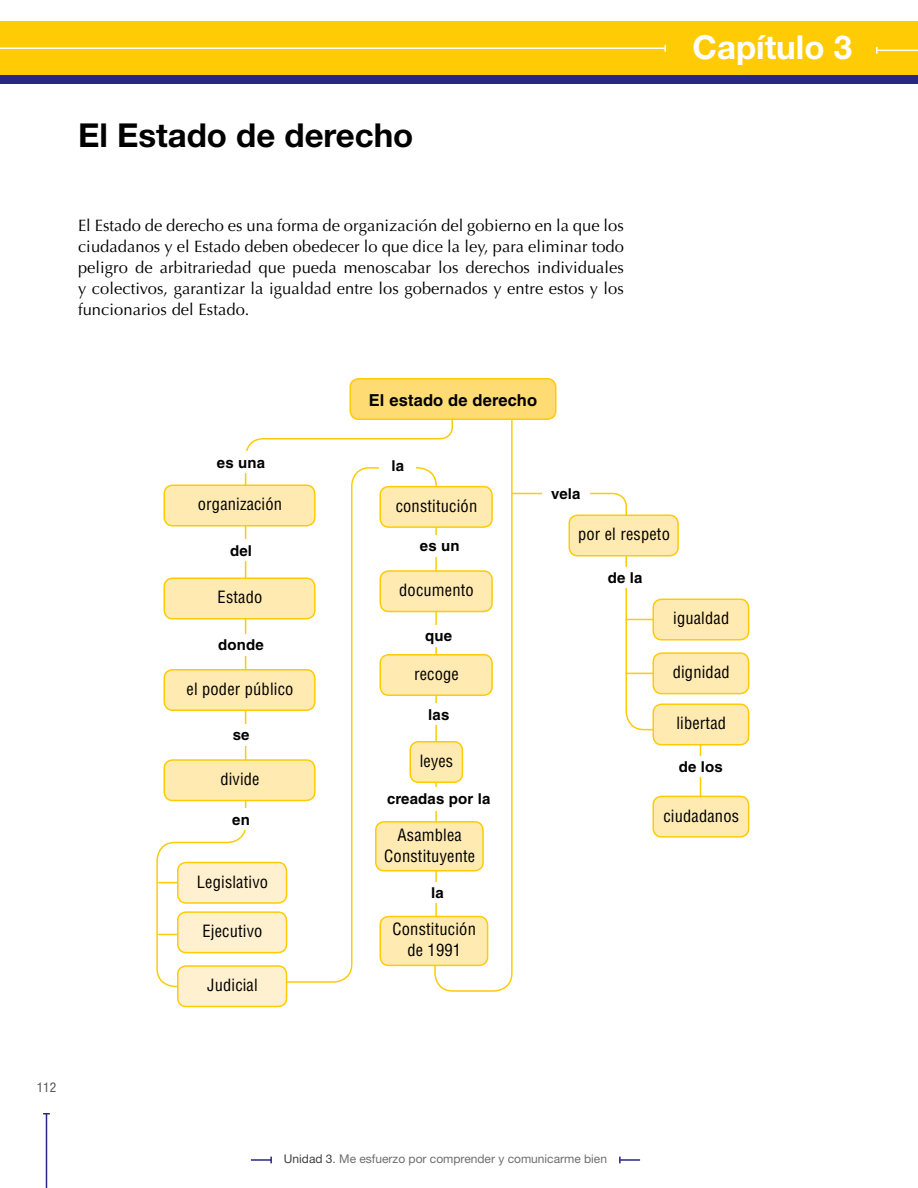
<style>
.page{position:relative;width:918px;height:1188px;background:#fff}
.page>*{position:absolute;margin:0;border:0;box-sizing:border-box;transform-origin:0 0}
.t1{font:700 33px "Helvetica Neue LT Std";color:#000}
.t2{font:700 33px "Helvetica Neue LT Std";color:#fff}
.t3{font:16.5px/21px "Optima LT Std";letter-spacing:.005em;color:#000;text-align:justify}
.t4{font:condensed 16.5px/21px "Helvetica LT Std";letter-spacing:.01em;color:#000;text-align:center}
.t5{font:700 16.5px "Helvetica LT Std";letter-spacing:.01em;color:#000}
.t6{font:700 15px "Helvetica LT Std";letter-spacing:.01em;color:#000}
.t7{font:condensed 13.5px "Helvetica Neue LT Std";color:#58595b}
.t8{font:12px "Helvetica Neue LT Std";color:#6d6e71}
.s1{color:#414042}
</style>
<div class="page">
<hr style="left:46px;top:1114px;width:1px;height:74px;background:#282781">
<svg style="left:156px;top:410px;width:278px;height:578px"></svg>
<svg style="left:434px;top:420px;width:79px;height:572px"></svg>
<svg style="left:273px;top:466px;width:165px;height:518px"></svg>
<div style="left:0;top:72px;width:918px;height:12px;background:#282781"></div>
<div style="left:0;top:21px;width:918px;height:54px;background:#ffcb05"></div>
<hr style="left:877px;top:50px;width:41px;height:1px;background:#fff">
<svg style="left:876px;top:47px;width:2px;height:7px"></svg>
<hr style="left:700px;top:740px;width:1px;height:58px;background:#ffcb05">
<hr style="left:158px;top:934px;width:32px;height:1px;background:#ffcb05">
<hr style="left:158px;top:882px;width:32px;height:1px;background:#ffcb05">
<hr style="left:251px;top:1159px;width:20px;height:2px;background:#282781">
<svg style="left:270px;top:1157px;width:2px;height:6px"></svg>
<hr style="left:620px;top:1159px;width:20px;height:2px;background:#282781">
<svg style="left:619px;top:1157px;width:2px;height:6px"></svg>
<hr style="left:0;top:48px;width:665px;height:1px;background:#fff">
<svg style="left:664px;top:45px;width:2px;height:7px"></svg>
<div style="left:350px;top:379px;width:206px;height:40px;background:#ffdb74;border-radius:9px"></div>
<div style="left:350px;top:378px;width:207px;height:42px;border:2px solid #ffcb05;border-radius:9px"></div>
<div style="left:164px;top:485px;width:151px;height:41px;background:#ffeab1;border-radius:9px"></div>
<div style="left:164px;top:484px;width:152px;height:42px;border:2px solid #ffcb05;border-radius:9px"></div>
<div style="left:380px;top:487px;width:112px;height:40px;background:#ffeab1;border-radius:9px"></div>
<div style="left:380px;top:486px;width:113px;height:42px;border:2px solid #ffcb05;border-radius:9px"></div>
<div style="left:164px;top:578px;width:151px;height:41px;background:#ffeab1;border-radius:9px"></div>
<div style="left:164px;top:578px;width:152px;height:42px;border:2px solid #ffcb05;border-radius:9px"></div>
<div style="left:164px;top:670px;width:151px;height:40px;background:#ffeab1;border-radius:9px"></div>
<div style="left:164px;top:669px;width:152px;height:42px;border:2px solid #ffcb05;border-radius:9px"></div>
<div style="left:178px;top:862px;width:109px;height:41px;background:#fff1d0;border-radius:9px"></div>
<div style="left:177px;top:862px;width:110px;height:42px;border:2px solid #ffcb05;border-radius:9px"></div>
<div style="left:178px;top:912px;width:109px;height:41px;background:#fff1d0;border-radius:9px"></div>
<div style="left:177px;top:911px;width:110px;height:42px;border:2px solid #ffcb05;border-radius:9px"></div>
<div style="left:178px;top:966px;width:109px;height:40px;background:#fff1d0;border-radius:9px"></div>
<div style="left:177px;top:965px;width:110px;height:42px;border:2px solid #ffcb05;border-radius:9px"></div>
<div style="left:164px;top:760px;width:151px;height:41px;background:#ffeab1;border-radius:9px"></div>
<div style="left:164px;top:759px;width:152px;height:42px;border:2px solid #ffcb05;border-radius:9px"></div>
<div style="left:157px;top:452px;width:168px;height:21px;background:#fff"></div>
<div style="left:157px;top:540px;width:168px;height:21px;background:#fff"></div>
<div style="left:157px;top:634px;width:168px;height:22px;background:#fff"></div>
<div style="left:157px;top:724px;width:168px;height:22px;background:#fff"></div>
<div style="left:157px;top:808px;width:168px;height:22px;background:#fff"></div>
<div style="left:380px;top:455px;width:36px;height:21px;background:#fff"></div>
<div style="left:419px;top:882px;width:37px;height:21px;background:#fff"></div>
<div style="left:416px;top:535px;width:48px;height:21px;background:#fff"></div>
<div style="left:415px;top:625px;width:47px;height:21px;background:#fff"></div>
<div style="left:415px;top:704px;width:47px;height:21px;background:#fff"></div>
<div style="left:376px;top:788px;width:125px;height:23px;background:#fff"></div>
<div style="left:380px;top:571px;width:112px;height:41px;background:#ffeab1;border-radius:9px"></div>
<div style="left:380px;top:570px;width:113px;height:42px;border:2px solid #ffcb05;border-radius:9px"></div>
<div style="left:380px;top:655px;width:112px;height:40px;background:#ffeab1;border-radius:9px"></div>
<div style="left:380px;top:654px;width:113px;height:42px;border:2px solid #ffcb05;border-radius:9px"></div>
<div style="left:376px;top:822px;width:107px;height:49px;background:#ffeab1;border-radius:9px"></div>
<div style="left:375px;top:821px;width:109px;height:51px;border:2px solid #ffcb05;border-radius:9px"></div>
<div style="left:380px;top:917px;width:108px;height:48px;background:#ffeab1;border-radius:9px"></div>
<div style="left:380px;top:916px;width:108px;height:50px;border:2px solid #ffcb05;border-radius:9px"></div>
<div style="left:410px;top:742px;width:52px;height:40px;background:#ffeab1;border-radius:9px"></div>
<div style="left:410px;top:741px;width:53px;height:42px;border:2px solid #ffcb05;border-radius:9px"></div>
<svg style="left:510px;top:492px;width:159px;height:239px"></svg>
<div style="left:607px;top:567px;width:37px;height:21px;background:#fff"></div>
<div style="left:674px;top:756px;width:54px;height:21px;background:#fff"></div>
<div style="left:569px;top:515px;width:109px;height:41px;background:#ffeab1;border-radius:9px"></div>
<div style="left:569px;top:514px;width:110px;height:42px;border:2px solid #ffcb05;border-radius:9px"></div>
<div style="left:653px;top:599px;width:96px;height:41px;background:#ffeab1;border-radius:9px"></div>
<div style="left:653px;top:598px;width:96px;height:42px;border:2px solid #ffcb05;border-radius:9px"></div>
<div style="left:653px;top:653px;width:96px;height:41px;background:#ffeab1;border-radius:9px"></div>
<div style="left:653px;top:652px;width:96px;height:42px;border:2px solid #ffcb05;border-radius:9px"></div>
<div style="left:653px;top:704px;width:96px;height:41px;background:#ffeab1;border-radius:9px"></div>
<div style="left:653px;top:704px;width:96px;height:42px;border:2px solid #ffcb05;border-radius:9px"></div>
<div style="left:653px;top:796px;width:96px;height:41px;background:#ffeab1;border-radius:9px"></div>
<div style="left:653px;top:796px;width:96px;height:42px;border:2px solid #ffcb05;border-radius:9px"></div>
<h1 class="t1" style="left:78px;top:115px;width:337px">El Estado de derecho</h1>
<p class="t3" style="left:78px;top:215px;width:548px">El Estado de derecho es una forma de organización del gobierno en la que los ciudadanos y el Estado deben obedecer lo que dice la ley, para eliminar todo peligro de arbitrariedad que pueda menoscabar los derechos individuales y colectivos, garantizar la igualdad entre los gobernados y entre estos y los funcionarios del Estado.</p>
<h1 class="t2" style="left:693px;top:27px;width:161px">Capítulo 3</h1>
<p class="t5" style="left:369px;top:390px;width:170px">El estado de derecho</p>
<p class="t6" style="left:217px;top:453px;width:50px">es una</p>
<p class="t6" style="left:392px;top:456px;width:14px">la</p>
<p class="t4" style="left:198px;top:494px;width:86px">organización</p>
<p class="t4" style="left:396px;top:495px;width:83px">constitución</p>
<p class="t6" style="left:230px;top:541px;width:23px">del</p>
<p class="t4" style="left:218px;top:587px;width:46px">Estado</p>
<p class="t6" style="left:420px;top:537px;width:41px">es un</p>
<p class="t4" style="left:399px;top:580px;width:76px">documento</p>
<p class="t6" style="left:551px;top:484px;width:31px">vela</p>
<p class="t4" style="left:578px;top:524px;width:93px">por el respeto</p>
<p class="t6" style="left:608px;top:568px;width:36px">de la</p>
<p class="t6" style="left:218px;top:636px;width:47px">donde</p>
<p class="t4" style="left:187px;top:678px;width:108px">el poder público</p>
<p class="t6" style="left:233px;top:726px;width:18px">se</p>
<p class="t4" style="left:220px;top:769px;width:41px">divide</p>
<p class="t6" style="left:232px;top:810px;width:19px">en</p>
<p class="t4" style="left:197px;top:871px;width:73px">Legislativo</p>
<p class="t4" style="left:203px;top:921px;width:61px">Ejecutivo</p>
<p class="t4" style="left:207px;top:975px;width:52px">Judicial</p>
<p class="t6" style="left:425px;top:627px;width:28px">que</p>
<p class="t4" style="left:414px;top:663px;width:46px">recoge</p>
<p class="t6" style="left:428px;top:705px;width:23px">las</p>
<p class="t4" style="left:420px;top:750px;width:35px">leyes</p>
<p class="t6" style="left:387px;top:790px;width:105px">creadas por la</p>
<p class="t4" style="left:384px;top:824px;width:92px">Asamblea<br>Constituyente</p>
<p class="t6" style="left:431px;top:883px;width:14px">la</p>
<p class="t4" style="left:393px;top:919px;width:85px">Constitución de 1991</p>
<p class="t4" style="left:673px;top:608px;width:58px">igualdad</p>
<p class="t4" style="left:673px;top:662px;width:59px">dignidad</p>
<p class="t4" style="left:676px;top:713px;width:51px">libertad</p>
<p class="t6" style="left:679px;top:757px;width:46px">de los</p>
<p class="t4" style="left:663px;top:805px;width:77px">ciudadanos</p>
<p class="t7" style="left:37px;top:1079px;width:21px">112</p>
<p class="t8" style="left:284px;top:1152px;width:325px"><span class="s1">Unidad 3</span>. Me esfuerzo por comprender y comunicarme bien</p>
</div>
